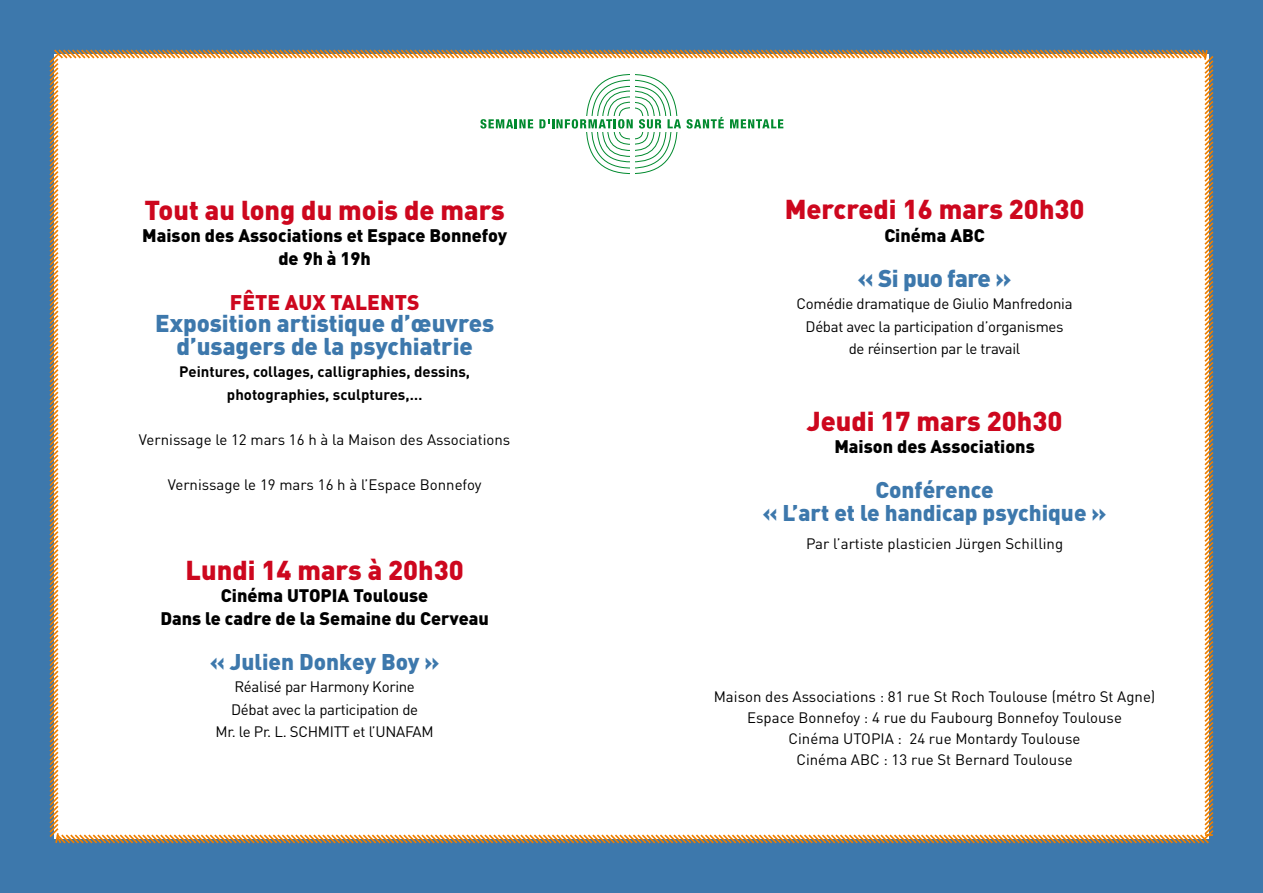
<style>
.page{position:relative;width:1263px;height:893px;background:#3d78ac}
.page>*{position:absolute;margin:0;border:0;box-sizing:border-box;transform-origin:0 0}
.t1{font:900 27px "DIN";color:#cd071e}
.t2{font:900 24px/22.5px "DIN";color:#3d78ac;text-align:center}
.t3{font:900 24px "DIN";letter-spacing:-.02em;color:#3d78ac}
.t4{font:900 22.5px/22.5px "DIN";color:#3d78ac;text-align:center}
.t5{font:900 21px "DIN";color:#cd071e}
.t6{font:900 18px/22.5px "DIN";color:#000;text-align:center}
.t7{font:15px/21px "DIN";color:#000;text-align:center}
.t8{font:15px/22.5px "DIN";letter-spacing:-.02em;color:#000;text-align:center}
.t9{font:700 15px/22.5px "DIN";color:#000;text-align:center}
</style>
<div class="page">
<div style="left:49px;top:49px;width:1165px;height:795px;background:#fff"></div>
<svg style="left:469px;top:64px;width:328px;height:115px;background:#eef7f1"></svg>
<h1 class="t1" style="left:144px;top:192px;width:362px">Tout au long du mois de mars</h1>
<p class="t6" style="left:142px;top:223px;width:366px">Maison des Associations et Espace Bonnefoy de 9h à 19h</p>
<h3 class="t5" style="left:230px;top:288px;width:191px">FÊTE AUX TALENTS</h3>
<h2 class="t2" style="left:155px;top:311px;width:341px">Exposition artistique d’œuvres d’usagers de la psychiatrie</h2>
<p class="t9" style="left:179px;top:360px;width:292px">Peintures, collages, calligraphies, dessins, photographies, sculptures,…</p>
<p class="t7" style="left:139px;top:428px;width:373px">Vernissage le 12 mars 16 h à la Maison des Associations</p>
<p class="t7" style="left:168px;top:473px;width:315px">Vernissage le 19 mars 16 h à l’Espace Bonnefoy</p>
<h1 class="t1" style="left:186px;top:552px;width:280px">Lundi 14 mars à 20h30</h1>
<p class="t6" style="left:160px;top:583px;width:330px">Cinéma UTOPIA Toulouse<br>Dans le cadre de la Semaine du Cerveau</p>
<h3 class="t4" style="left:210px;top:649px;width:231px">« Julien Donkey Boy »</h3>
<p class="t8" style="left:216px;top:675px;width:220px">Réalisé par Harmony Korine<br>Débat avec la participation de<br>Mr. le Pr. L. SCHMITT et l’UNAFAM</p>
<h1 class="t1" style="left:785px;top:191px;width:301px">Mercredi 16 mars 20h30</h1>
<p class="t6" style="left:884px;top:223px;width:102px">Cinéma ABC</p>
<h2 class="t3" style="left:858px;top:262px;width:155px">« Si puo fare »</h2>
<p class="t8" style="left:796px;top:292px;width:277px">Comédie dramatique de Giulio Manfredonia<br>Débat avec la participation d’organismes de réinsertion par le travail</p>
<h1 class="t1" style="left:807px;top:403px;width:257px">Jeudi 17 mars 20h30</h1>
<p class="t6" style="left:834px;top:435px;width:202px">Maison des Associations</p>
<h3 class="t4" style="left:762px;top:478px;width:346px">Conférence<br>« L’art et le handicap psychique »</h3>
<p class="t7" style="left:806px;top:533px;width:259px">Par l’artiste plasticien Jürgen Schilling</p>
<p class="t7" style="left:714px;top:686px;width:443px">Maison des Associations : 81 rue St Roch Toulouse (métro St Agne)<br>Espace Bonnefoy : 4 rue du Faubourg Bonnefoy Toulouse<br>Cinéma UTOPIA : 24 rue Montardy Toulouse<br>Cinéma ABC : 13 rue St Bernard Toulouse</p>
</div>
